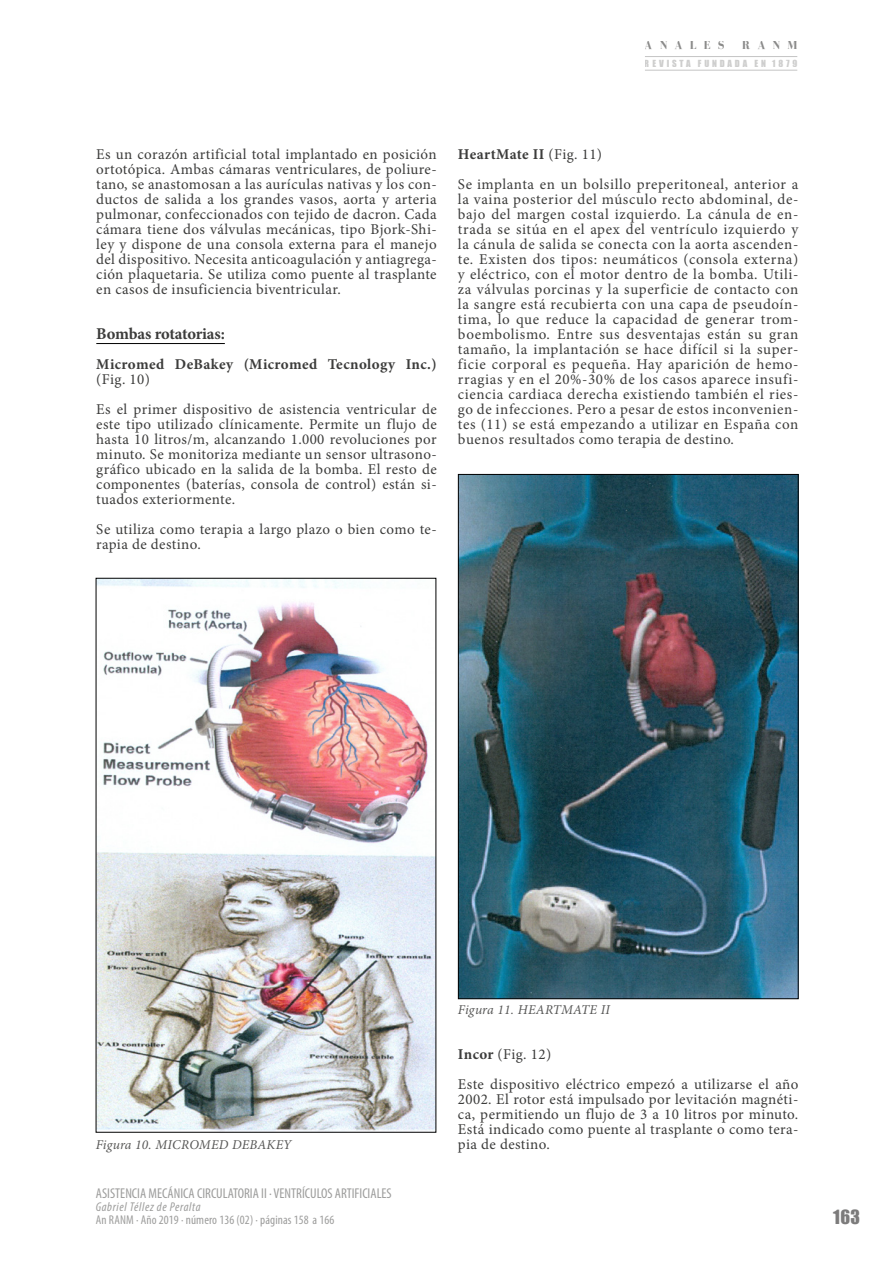
<style>
.page{position:relative;width:893px;height:1263px;background:#fff}
.page>*{position:absolute;margin:0;border:0;box-sizing:border-box;transform-origin:0 0}
.t1{font:18px "Impact";color:#7c7b7b}
.Titulillos{font:700 16.5px "Minion Pro";letter-spacing:-.015em;color:#3c3c3b}
.Anales{font:15px/15px "Minion Pro";letter-spacing:.025em;color:#3c3c3b;text-align:justify}
.Anales-2{font:700 15px/15px "Minion Pro";letter-spacing:.025em;color:#3c3c3b}
.t2{font:condensed 14.25px "Myriad Pro";color:#9d9d9c}
.t3{font:italic 13.5px "Minion Pro";letter-spacing:.015em;color:#575756}
.t4{font:condensed 12.75px "Myriad Pro";letter-spacing:.01em;color:#9d9d9c}
.t5{font:italic condensed 12.75px "Myriad Pro";letter-spacing:.05em;color:#9d9d9c}
.t6{font:700 12px "Bodoni FLF";letter-spacing:.6em;color:#3c3c3b}
.t7{font:9px "Impact";letter-spacing:.315em;color:#9d9d9c}
.s1{font-weight:400}
.s2{font-weight:700}
</style>
<div class="page">
<hr style="left:645px;top:56px;width:152px;height:1px;background:#9d9d9c">
<hr style="left:645px;top:70px;width:152px;height:1px;background:#9d9d9c">
<hr style="left:96px;top:343px;width:129px;height:1px;background:#000">
<img style="left:98px;top:580px;width:336px;height:550px">
<img style="left:460px;top:476px;width:337px;height:521px">
<p class="t6" style="left:645px;top:39px;width:81px">ANALES</p>
<p class="t6" style="left:742px;top:39px;width:57px">RANM</p>
<p class="t7" style="left:645px;top:56px;width:154px">REVISTA FUNDADA EN 1879</p>
<p class="Anales" style="left:96px;top:147px;width:342px">Es un corazón artificial total implantado en posición ortotópica. Ambas cámaras ventriculares, de poliure&shy;tano, se anastomosan a las aurículas nativas y los con&shy;ductos de salida a los grandes vasos, aorta y arteria pulmonar, confeccionados con tejido de dacron. Cada cámara tiene dos válvulas mecánicas, tipo Bjork-Shi&shy;ley y dispone de una consola externa para el manejo del dispositivo. Necesita anticoagulación y antiagrega&shy;ción plaquetaria. Se utiliza como puente al trasplante en casos de insuficiencia biventricular.</p>
<p class="Titulillos" style="left:96px;top:322px;width:130px">Bombas rotatorias:</p>
<p class="Anales-2" style="left:96px;top:357px;width:342px">Micromed DeBakey (Micromed Tecnology Inc.) <span class="s1">(Fig. 10)</span></p>
<p class="Anales" style="left:96px;top:402px;width:342px">Es el primer dispositivo de asistencia ventricular de este tipo utilizado clínicamente. Permite un flujo de hasta 10 litros/m, alcanzando 1.000 revoluciones por minuto. Se monitoriza mediante un sensor ultrasono&shy;gráfico ubicado en la salida de la bomba. El resto de componentes (baterías, consola de control) están si&shy;tuados exteriormente.</p>
<p class="Anales" style="left:96px;top:522px;width:342px">Se utiliza como terapia a largo plazo o bien como te&shy;rapia de destino.</p>
<p class="Anales-2" style="left:458px;top:147px;width:146px">HeartMate II <span class="s1">(Fig. 11)</span></p>
<p class="Anales" style="left:458px;top:177px;width:342px">Se implanta en un bolsillo preperitoneal, anterior a la vaina posterior del músculo recto abdominal, de&shy;bajo del margen costal izquierdo. La cánula de en&shy;trada se sitúa en el apex del ventrículo izquierdo y la cánula de salida se conecta con la aorta ascenden&shy;te. Existen dos tipos: neumáticos (consola externa) y eléctrico, con el motor dentro de la bomba. Utili&shy;za válvulas porcinas y la superficie de contacto con la sangre está recubierta con una capa de pseudoín&shy;tima, lo que reduce la capacidad de generar trom&shy;boembolismo. Entre sus desventajas están su gran tamaño, la implantación se hace difícil si la super&shy;ficie corporal es pequeña. Hay aparición de hemo&shy;rragias y en el 20%-30% de los casos aparece insufi&shy;ciencia cardiaca derecha existiendo también el ries&shy;go de infecciones. Pero a pesar de estos inconvenien&shy;tes (11) se está empezando a utilizar en España con buenos resultados como terapia de destino.</p>
<p class="t3" style="left:458px;top:1000px;width:154px">Figura 11. HEARTMATE II</p>
<p class="Anales" style="left:458px;top:1047px;width:95px"><span class="s2">Incor</span> (Fig. 12)</p>
<p class="Anales" style="left:458px;top:1077px;width:342px">Este dispositivo eléctrico empezó a utilizarse el año 2002. El rotor está impulsado por levitación magnéti&shy;ca, permitiendo un flujo de 3 a 10 litros por minuto.<br>Está indicado como puente al trasplante o como tera-</p>
<p class="t3" style="left:96px;top:1135px;width:197px">Figura 10. MICROMED DEBAKEY</p>
<p class="Anales" style="left:458px;top:1137px;width:93px">pia de destino.</p>
<p class="t2" style="left:96px;top:1184px;width:297px">ASISTENCIA MECÁNICA CIRCULATORIA II · VENTRÍCULOS ARTIFICIALES</p>
<p class="t5" style="left:96px;top:1199px;width:107px">Gabriel Téllez de Peralta</p>
<p class="t4" style="left:96px;top:1212px;width:240px">An RANM · Año 2019 · número 136 (02) · páginas 158 a 166</p>
<p class="t1" style="left:833px;top:1203px;width:28px">163</p>
</div>
